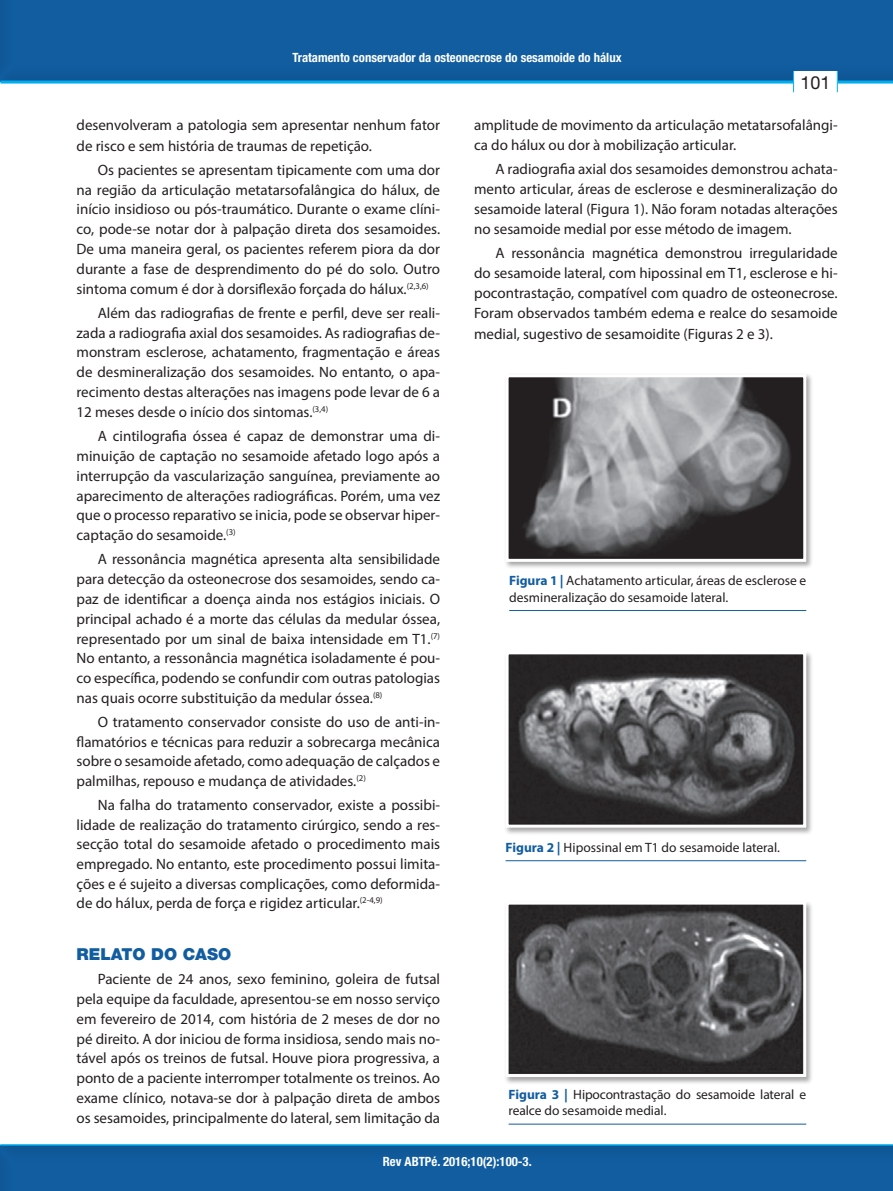
<style>
.page{position:relative;width:893px;height:1191px;background:#fff}
.page>*{position:absolute;margin:0;border:0;box-sizing:border-box;transform-origin:0 0}
.t1{font:18px "Helvetica Neue";color:#231f20}
.t2{font:900 16.5px "Helvetica Neue";color:#115da0}
.t3{font:15px/19.8px "Myriad Pro";color:#231f20;text-align:justify}
.t4{font:13.5px/16.2px "Myriad Pro";color:#231f20}
.t5{font:700 condensed 12.75px "Helvetica Neue";color:#fff}
.s1{font-weight:700;color:#115da0}
</style>
<div class="page">
<div style="left:0;top:0;width:893px;height:84px;background:#115da0"></div>
<hr style="left:0;top:81px;width:893px;height:3px;background:#00aeef">
<div style="left:793px;top:71px;width:45px;height:21px;background:#fff"></div>
<svg style="left:793px;top:71px;width:1px;height:21px"></svg>
<svg style="left:837px;top:71px;width:1px;height:21px"></svg>
<div style="left:0;top:1143px;width:893px;height:48px;background:#115da0"></div>
<hr style="left:0;top:1144px;width:893px;height:1px;background:#00aeef">
<div style="left:504px;top:373px;width:310px;height:196px;background:#231f20;opacity:.4"></div>
<img style="left:510px;top:378px;width:292px;height:180px">
<div style="left:506px;top:374px;width:300px;height:188px;border:3px solid #fff"></div>
<hr style="left:509px;top:610px;width:297px;height:1px;background:#115da0">
<div style="left:504px;top:650px;width:310px;height:185px;background:#231f20;opacity:.4"></div>
<img style="left:510px;top:655px;width:292px;height:168px">
<div style="left:506px;top:651px;width:300px;height:176px;border:3px solid #fff"></div>
<hr style="left:506px;top:860px;width:300px;height:1px;background:#115da0">
<div style="left:504px;top:900px;width:310px;height:184px;background:#231f20;opacity:.4"></div>
<img style="left:510px;top:905px;width:292px;height:168px">
<div style="left:506px;top:901px;width:300px;height:176px;border:3px solid #fff"></div>
<hr style="left:509px;top:1123px;width:297px;height:1px;background:#115da0">
<p class="t5" style="left:293px;top:50px;width:330px">Tratamento conservador da osteonecrose do sesamoide do hálux</p>
<p class="t1" style="left:800px;top:72px;width:32px">101</p>
<p class="t3" style="left:77px;top:115px;width:365px;line-height:20.2px">desenvolveram a patologia sem apresentar nenhum fator de risco e sem história de traumas de repetição.</p>
<p class="t3" style="left:77px;top:159px;width:365px;text-indent:21px">Os pacientes se apresentam tipicamente com uma dor na região da articulação metatarsofalângica do hálux, de início insidioso ou pós-traumático. Durante o exame clíni&shy;co, pode-se notar dor à palpação direta dos sesamoides.<br>De uma maneira geral, os pacientes referem piora da dor durante a fase de desprendimento do pé do solo. Outro sintoma comum é dor à dorsiflexão forçada do hálux.<sup>(2,3,6)</sup></p>
<p class="t3" style="left:77px;top:303px;width:365px;text-indent:21px">Além das radiografias de frente e perfil, deve ser reali&shy;zada a radiografia axial dos sesamoides. As radiografias de&shy;monstram esclerose, achatamento, fragmentação e áreas de desmineralização dos sesamoides. No entanto, o apa&shy;recimento destas alterações nas imagens pode levar de 6 a 12 meses desde o início dos sintomas.<sup>(3,4)</sup></p>
<p class="t3" style="left:77px;top:426px;width:365px;text-indent:21px">A cintilografia óssea é capaz de demonstrar uma di&shy;minuição de captação no sesamoide afetado logo após a interrupção da vascularização sanguínea, previamente ao aparecimento de alterações radiográficas. Porém, uma vez que o processo reparativo se inicia, pode se observar hiper&shy;captação do sesamoide.<sup>(3)</sup></p>
<p class="t3" style="left:77px;top:549px;width:365px;text-indent:21px">A ressonância magnética apresenta alta sensibilidade para detecção da osteonecrose dos sesamoides, sendo ca&shy;paz de identificar a doença ainda nos estágios iniciais. O principal achado é a morte das células da medular óssea, representado por um sinal de baixa intensidade em T1.<sup>(7)<br></sup>No entanto, a ressonância magnética isoladamente é pou&shy;co específica, podendo se confundir com outras patologias nas quais ocorre substituição da medular óssea.<sup>(8)</sup></p>
<p class="t3" style="left:77px;top:712px;width:365px;text-indent:21px">O tratamento conservador consiste do uso de anti-in&shy;flamatórios e técnicas para reduzir a sobrecarga mecânica sobre o sesamoide afetado, como adequação de calçados e palmilhas, repouso e mudança de atividades.<sup>(2)</sup></p>
<p class="t3" style="left:77px;top:795px;width:365px;text-indent:21px">Na falha do tratamento conservador, existe a possibi&shy;lidade de realização do tratamento cirúrgico, sendo a res&shy;secção total do sesamoide afetado o procedimento mais empregado. No entanto, este procedimento possui limita&shy;ções e é sujeito a diversas complicações, como deformida&shy;de do hálux, perda de força e rigidez articular.<sup>(2-4,9)</sup></p>
<p class="t2" style="left:77px;top:944px;width:156px">RELATO DO CASO</p>
<p class="t3" style="left:77px;top:969px;width:365px;text-indent:21px">Paciente de 24 anos, sexo feminino, goleira de futsal pela equipe da faculdade, apresentou-se em nosso serviço em fevereiro de 2014, com história de 2 meses de dor no pé direito. A dor iniciou de forma insidiosa, sendo mais no&shy;tável após os treinos de futsal. Houve piora progressiva, a ponto de a paciente interromper totalmente os treinos. Ao exame clínico, notava-se dor à palpação direta de ambos os sesamoides, principalmente do lateral, sem limitação da</p>
<p class="t3" style="left:474px;top:115px;width:365px">amplitude de movimento da articulação metatarsofalângi&shy;ca do hálux ou dor à mobilização articular.</p>
<p class="t3" style="left:474px;top:159px;width:365px;text-indent:21px">A radiografia axial dos sesamoides demonstrou achata&shy;mento articular, áreas de esclerose e desmineralização do sesamoide lateral (Figura 1). Não foram notadas alterações no sesamoide medial por esse método de imagem.</p>
<p class="t3" style="left:474px;top:243px;width:365px;text-indent:21px">A ressonância magnética demonstrou irregularidade do sesamoide lateral, com hipossinal em T1, esclerose e hi&shy;pocontrastação, compatível com quadro de osteonecrose.<br>Foram observados também edema e realce do sesamoide medial, sugestivo de sesamoidite (Figuras 2 e 3).</p>
<p class="t4" style="left:509px;top:572px;width:299px"><span class="s1">Figura 1 |</span> Achatamento articular, áreas de esclerose e desmineralização do sesamoide lateral.</p>
<p class="t4" style="left:506px;top:839px;width:276px"><span class="s1">Figura 2 |</span> Hipossinal em T1 do sesamoide lateral.</p>
<p class="t4" style="left:509px;top:1086px;width:299px"><span class="s1">Figura 3 |</span> Hipocontrastação do sesamoide lateral e realce do sesamoide medial.</p>
<p class="t5" style="left:383px;top:1153px;width:150px">Rev ABTPé. 2016;10(2):100-3.</p>
</div>
